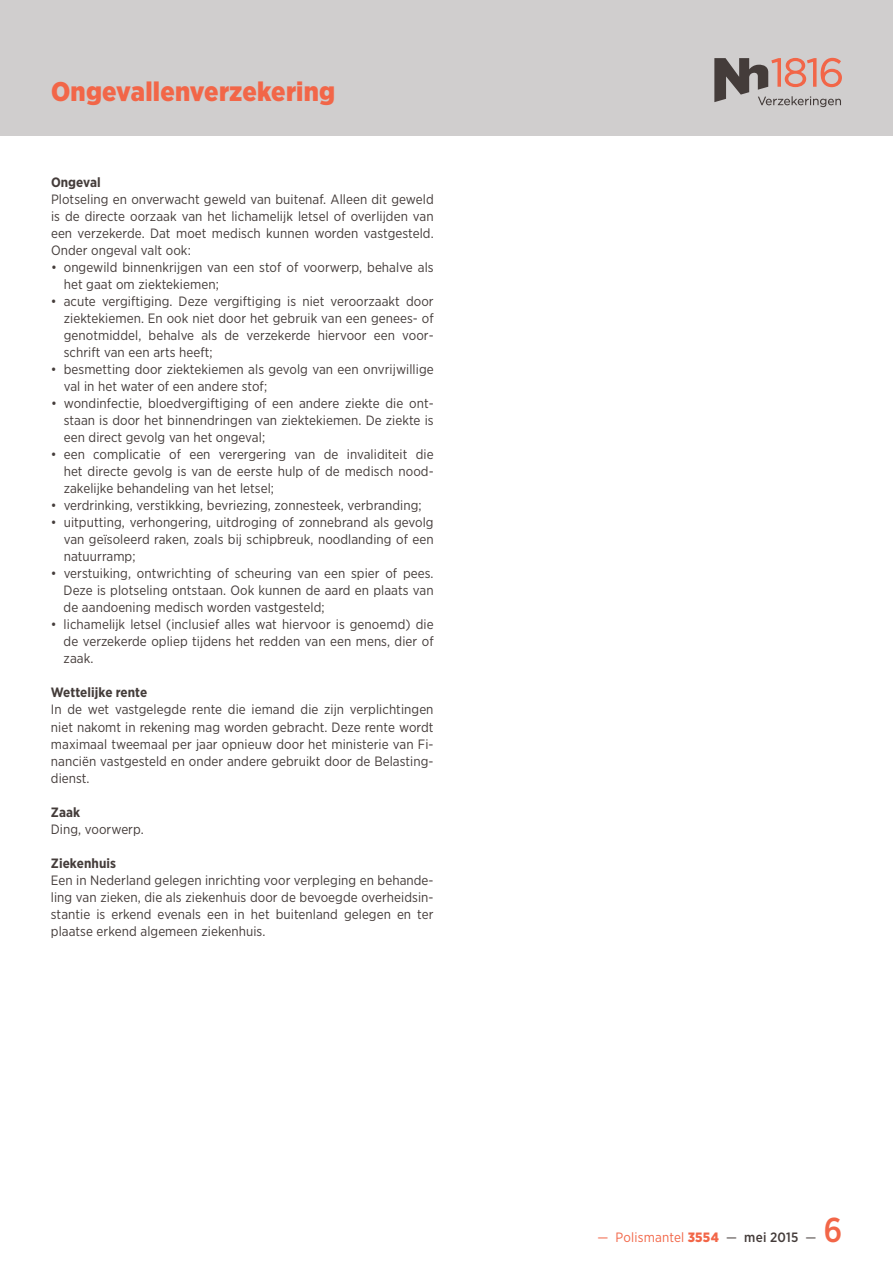
<style>
.page{position:relative;width:893px;height:1263px;background:#fff}
.page>*{position:absolute;margin:0;border:0;box-sizing:border-box;transform-origin:0 0}
.t1{font:500 34.5px "Gotham Narrow";color:#f26648}
.t2{font:900 27px "Gotham Narrow";letter-spacing:.01em;color:#f26648}
.t3{font:13.5px/17px "Gotham Narrow";letter-spacing:.005em;color:#443c3a;text-align:justify}
.t4{font:700 13.5px "Gotham Narrow";letter-spacing:.005em;color:#443c3a}
.t5{font:13.5px "Gotham Narrow";letter-spacing:.01em;color:#f26648}
.s1{font-weight:900}
.s2{color:#443c3a}
.s3{font-weight:500;color:#443c3a}
</style>
<div class="page">
<div style="left:0;top:0;width:893px;height:136px;background:#d0cece"></div>
<svg style="left:714px;top:58px;width:128px;height:49px"></svg>
<h2 class="t2" style="left:51px;top:73px;width:286px">Ongevallenverzekering</h2>
<p class="t4" style="left:51px;top:174px;width:51px">Ongeval</p>
<p class="t3" style="left:51px;top:191px;width:384px">Plotseling en onverwacht geweld van buitenaf. Alleen dit geweld is de directe oorzaak van het lichamelijk letsel of overlijden van een verzekerde. Dat moet medisch kunnen worden vastgesteld.<br>Onder ongeval valt ook:</p>
<p class="t3" style="left:64px;top:259px;width:371px;text-indent:-13px">• ongewild binnenkrijgen van een stof of voorwerp, behalve als het gaat om ziektekiemen;</p>
<p class="t3" style="left:64px;top:293px;width:371px;text-indent:-13px">• acute vergiftiging. Deze vergiftiging is niet veroorzaakt door ziektekiemen. En ook niet door het gebruik van een genees- of genotmiddel, behalve als de verzekerde hiervoor een voor&shy;schrift van een arts heeft;</p>
<p class="t3" style="left:64px;top:361px;width:371px;text-indent:-13px">• besmetting door ziektekiemen als gevolg van een onvrijwillige val in het water of een andere stof;</p>
<p class="t3" style="left:64px;top:395px;width:371px;text-indent:-13px">• wondinfectie, bloedvergiftiging of een andere ziekte die ont&shy;staan is door het binnendringen van ziektekiemen. De ziekte is een direct gevolg van het ongeval;</p>
<p class="t3" style="left:64px;top:446px;width:371px;text-indent:-13px">• een complicatie of een verergering van de invaliditeit die het directe gevolg is van de eerste hulp of de medisch nood&shy;zakelijke behandeling van het letsel;</p>
<p class="t3" style="left:51px;top:497px;width:372px">• verdrinking, verstikking, bevriezing, zonnesteek, verbranding;</p>
<p class="t3" style="left:64px;top:514px;width:371px;text-indent:-13px">• uitputting, verhongering, uitdroging of zonnebrand als gevolg van geïsoleerd raken, zoals bij schipbreuk, noodlanding of een natuurramp;</p>
<p class="t3" style="left:64px;top:565px;width:371px;text-indent:-13px">• verstuiking, ontwrichting of scheuring van een spier of pees.<br>Deze is plotseling ontstaan. Ook kunnen de aard en plaats van de aandoening medisch worden vastgesteld;</p>
<p class="t3" style="left:64px;top:616px;width:371px;text-indent:-13px">• lichamelijk letsel (inclusief alles wat hiervoor is genoemd) die de verzekerde opliep tijdens het redden van een mens, dier of zaak.</p>
<p class="t4" style="left:51px;top:684px;width:98px">Wettelijke rente</p>
<p class="t3" style="left:51px;top:701px;width:384px">In de wet vastgelegde rente die iemand die zijn verplichtingen niet nakomt in rekening mag worden gebracht. Deze rente wordt maximaal tweemaal per jaar opnieuw door het ministerie van Fi&shy;nanciën vastgesteld en onder andere gebruikt door de Belasting&shy;dienst.</p>
<p class="t4" style="left:51px;top:803px;width:31px">Zaak</p>
<p class="t3" style="left:51px;top:820px;width:94px">Ding, voorwerp.</p>
<p class="t4" style="left:51px;top:854px;width:67px">Ziekenhuis</p>
<p class="t3" style="left:51px;top:871px;width:384px">Een in Nederland gelegen inrichting voor verpleging en behande&shy;ling van zieken, die als ziekenhuis door de bevoegde overheidsin&shy;stantie is erkend evenals een in het buitenland gelegen en ter plaatse erkend algemeen ziekenhuis.</p>
<p class="t5" style="left:597px;top:1228px;width:220px">— Polismantel <span class="s1">3554</span> <span class="s2">—</span> <span class="s3">mei 2015</span> <span class="s2">—</span></p>
<h1 class="t1" style="left:824px;top:1208px;width:20px">6</h1>
</div>
